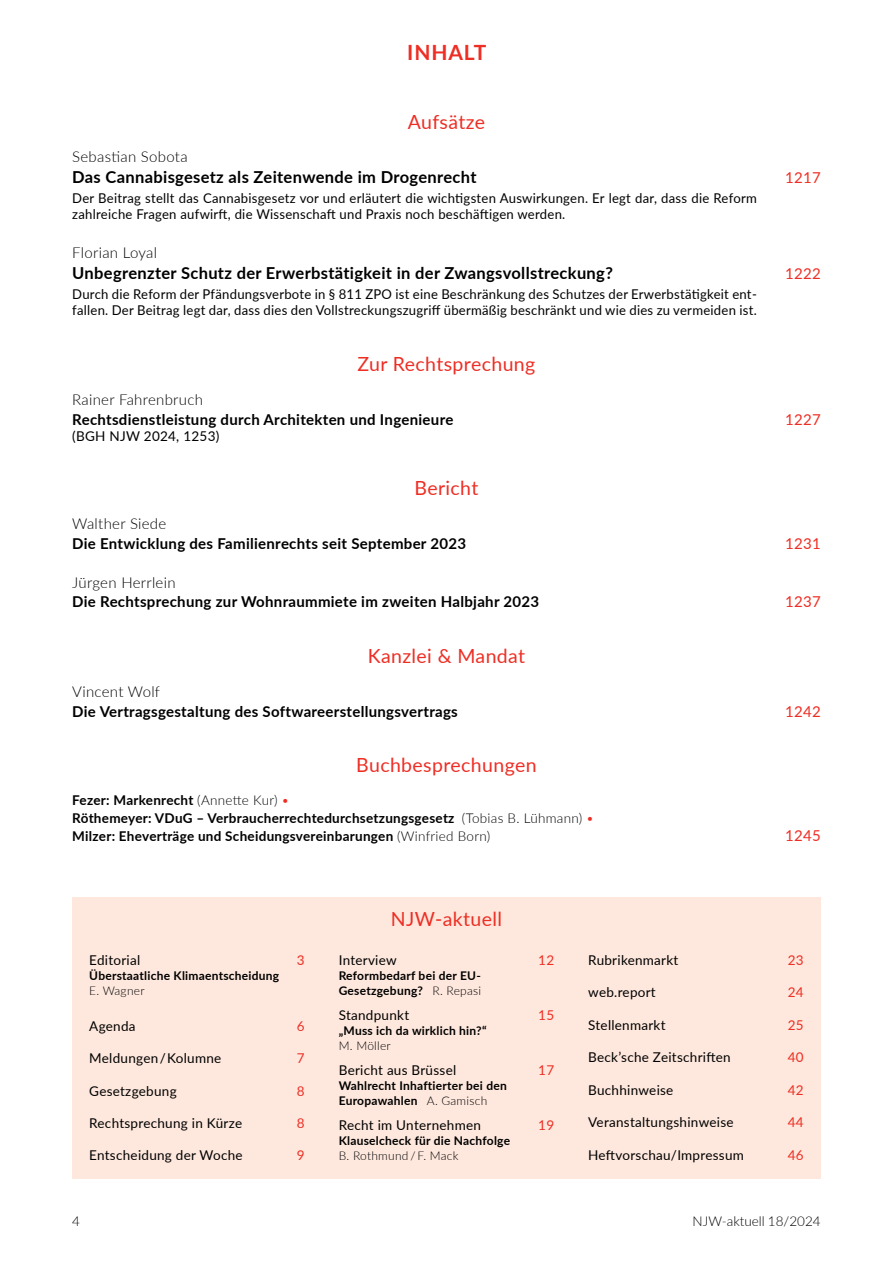
<style>
.page{position:relative;width:893px;height:1263px;background:#fff}
.page>*{position:absolute;margin:0;border:0;box-sizing:border-box;transform-origin:0 0}
.t1{font:700 21px "Lato";letter-spacing:.04em;color:#ee2e24}
.t2{font:19.5px "Lato";letter-spacing:.02em;color:#ee2e24}
.t3{font:700 16.5px "Lato";letter-spacing:.02em;color:#000}
.t4{font:700 15px "Lato";letter-spacing:.02em;color:#000}
.t5{font:300 15px "Lato";letter-spacing:.02em;color:#000}
.t6{font:15px "Lato";letter-spacing:.02em;color:#ee2e24}
.t7{font:13.5px/16.2px "Lato";letter-spacing:.02em;color:#000}
.t8{font:700 13.5px/18px "Lato";letter-spacing:.02em;color:#000}
.t9{font:13.5px "Lato";letter-spacing:.02em;color:#ee2e24}
.t10{font:300 13.5px "Lato";color:#000}
.t11{font:700 12px/15px "Lato";letter-spacing:.02em;color:#000}
.t12{font:300 12px "Lato";letter-spacing:.02em;color:#000}
.s1{font-weight:300}
.s2{font-weight:300;color:#ee2e24}
</style>
<div class="page">
<div style="left:72px;top:897px;width:749px;height:282px;background:#fee8dd"></div>
<h1 class="t1" style="left:407px;top:36px;width:80px">INHALT</h1>
<h2 class="t2" style="left:408px;top:108px;width:79px">Aufsätze</h2>
<p class="t5" style="left:72px;top:146px;width:117px">Sebastian Sobota</p>
<p class="t3" style="left:72px;top:165px;width:406px">Das Cannabisgesetz als Zeitenwende im Drogenrecht</p>
<p class="t6" style="left:785px;top:166px;width:37px">1217</p>
<p class="t7" style="left:72px;top:190px;width:686px">Der Beitrag stellt das Cannabisgesetz vor und erläutert die wichtigsten Auswirkungen. Er legt dar, dass die Reform zahlreiche Fragen aufwirft, die Wissenschaft und Praxis noch beschäftigen werden.</p>
<p class="t5" style="left:72px;top:242px;width:86px">Florian Loyal</p>
<p class="t3" style="left:72px;top:261px;width:542px">Unbegrenzter Schutz der Erwerbstätigkeit in der Zwangsvollstreckung?</p>
<p class="t6" style="left:785px;top:263px;width:37px">1222</p>
<p class="t7" style="left:72px;top:286px;width:686px">Durch die Reform der Pfändungsverbote in § 811 ZPO ist eine Beschränkung des Schutzes der Erwerbstätigkeit ent&shy;fallen. Der Beitrag legt dar, dass dies den Vollstreckungszugriff übermäßig beschränkt und wie dies zu vermeiden ist.</p>
<h2 class="t2" style="left:358px;top:350px;width:179px">Zur Rechtsprechung</h2>
<p class="t5" style="left:72px;top:390px;width:132px">Rainer Fahrenbruch</p>
<p class="t4" style="left:72px;top:408px;width:383px">Rechtsdienstleistung durch Architekten und Ingenieure</p>
<p class="t6" style="left:785px;top:409px;width:37px">1227</p>
<p class="t7" style="left:72px;top:428px;width:149px">(BGH NJW 2024, 1253)</p>
<h2 class="t2" style="left:414px;top:474px;width:65px">Bericht</h2>
<p class="t5" style="left:72px;top:513px;width:96px">Walther Siede</p>
<p class="t4" style="left:72px;top:532px;width:395px">Die Entwicklung des Familienrechts seit September 2023</p>
<p class="t6" style="left:785px;top:532px;width:37px">1231</p>
<p class="t5" style="left:72px;top:572px;width:105px">Jürgen Herrlein</p>
<p class="t4" style="left:72px;top:590px;width:468px">Die Rechtsprechung zur Wohnraummiete im zweiten Halbjahr 2023</p>
<p class="t6" style="left:785px;top:591px;width:37px">1237</p>
<h2 class="t2" style="left:368px;top:642px;width:159px">Kanzlei &amp; Mandat</h2>
<p class="t5" style="left:72px;top:681px;width:89px">Vincent Wolf</p>
<p class="t4" style="left:72px;top:700px;width:387px">Die Vertragsgestaltung des Softwareerstellungsvertrags</p>
<p class="t6" style="left:785px;top:700px;width:37px">1242</p>
<h2 class="t2" style="left:356px;top:751px;width:182px">Buchbesprechungen</h2>
<p class="t8" style="left:72px;top:790px;width:523px">Fezer: Markenrecht <span class="s1">(Annette Kur)</span> <span class="s2">•<br></span>Röthemeyer: VDuG – Verbraucherrechtedurchsetzungsgesetz <span class="s1">(Tobias B. Lühmann)</span> <span class="s2">•<br></span>Milzer: Eheverträge und Scheidungsvereinbarungen <span class="s1">(Winfried Born)</span></p>
<p class="t6" style="left:785px;top:825px;width:37px">1245</p>
<p class="t7" style="left:89px;top:951px;width:52px">Editorial</p>
<p class="t9" style="left:297px;top:950px;width:9px">3</p>
<p class="t11" style="left:89px;top:967px;width:191px">Überstaatliche Klimaentscheidung</p>
<p class="t12" style="left:89px;top:982px;width:57px">E. Wagner</p>
<p class="t7" style="left:89px;top:1017px;width:48px">Agenda</p>
<p class="t9" style="left:297px;top:1016px;width:9px">6</p>
<p class="t7" style="left:89px;top:1050px;width:134px">Meldungen / Kolumne</p>
<p class="t9" style="left:297px;top:1049px;width:9px">7</p>
<p class="t7" style="left:89px;top:1082px;width:89px">Gesetzgebung</p>
<p class="t9" style="left:297px;top:1081px;width:9px">8</p>
<p class="t7" style="left:89px;top:1114px;width:154px">Rechtsprechung in Kürze</p>
<p class="t9" style="left:297px;top:1113px;width:9px">8</p>
<p class="t7" style="left:89px;top:1146px;width:155px">Entscheidung der Woche</p>
<p class="t9" style="left:297px;top:1145px;width:9px">9</p>
<h2 class="t2" style="left:391px;top:905px;width:113px">NJW-aktuell</h2>
<p class="t7" style="left:339px;top:951px;width:59px">Interview</p>
<p class="t9" style="left:538px;top:950px;width:17px">12</p>
<p class="t11" style="left:339px;top:967px;width:144px">Reformbedarf bei der EU-<br>Gesetzgebung? <span class="s1">R. Repasi</span></p>
<p class="t7" style="left:339px;top:1006px;width:72px">Standpunkt</p>
<p class="t9" style="left:538px;top:1005px;width:17px">15</p>
<p class="t11" style="left:339px;top:1022px;width:149px">„Muss ich da wirklich hin?“</p>
<p class="t12" style="left:339px;top:1037px;width:54px">M. Möller</p>
<p class="t7" style="left:339px;top:1061px;width:119px">Bericht aus Brüssel</p>
<p class="t9" style="left:538px;top:1060px;width:17px">17</p>
<p class="t11" style="left:339px;top:1077px;width:170px">Wahlrecht Inhaftierter bei den<br>Europawahlen <span class="s1">A. Gamisch</span></p>
<p class="t7" style="left:339px;top:1116px;width:144px">Recht im Unternehmen</p>
<p class="t9" style="left:538px;top:1115px;width:17px">19</p>
<p class="t11" style="left:339px;top:1133px;width:173px">Klauselcheck für die Nachfolge</p>
<p class="t12" style="left:339px;top:1147px;width:121px">B. Rothmund / F. Mack</p>
<p class="t7" style="left:588px;top:951px;width:92px">Rubrikenmarkt</p>
<p class="t9" style="left:788px;top:950px;width:17px">23</p>
<p class="t7" style="left:588px;top:984px;width:69px">web.report</p>
<p class="t9" style="left:788px;top:983px;width:17px">24</p>
<p class="t7" style="left:588px;top:1016px;width:79px">Stellenmarkt</p>
<p class="t9" style="left:788px;top:1015px;width:17px">25</p>
<p class="t7" style="left:588px;top:1049px;width:144px">Beck’sche Zeitschriften</p>
<p class="t9" style="left:788px;top:1048px;width:17px">40</p>
<p class="t7" style="left:588px;top:1081px;width:87px">Buchhinweise</p>
<p class="t9" style="left:788px;top:1080px;width:17px">42</p>
<p class="t7" style="left:588px;top:1114px;width:147px">Veranstaltungshinweise</p>
<p class="t9" style="left:788px;top:1113px;width:17px">44</p>
<p class="t7" style="left:588px;top:1146px;width:157px">Heftvorschau/Impressum</p>
<p class="t9" style="left:788px;top:1145px;width:17px">46</p>
<p class="t10" style="left:72px;top:1211px;width:9px">4</p>
<p class="t10" style="left:693px;top:1211px;width:130px">NJW-aktuell 18/2024</p>
</div>
